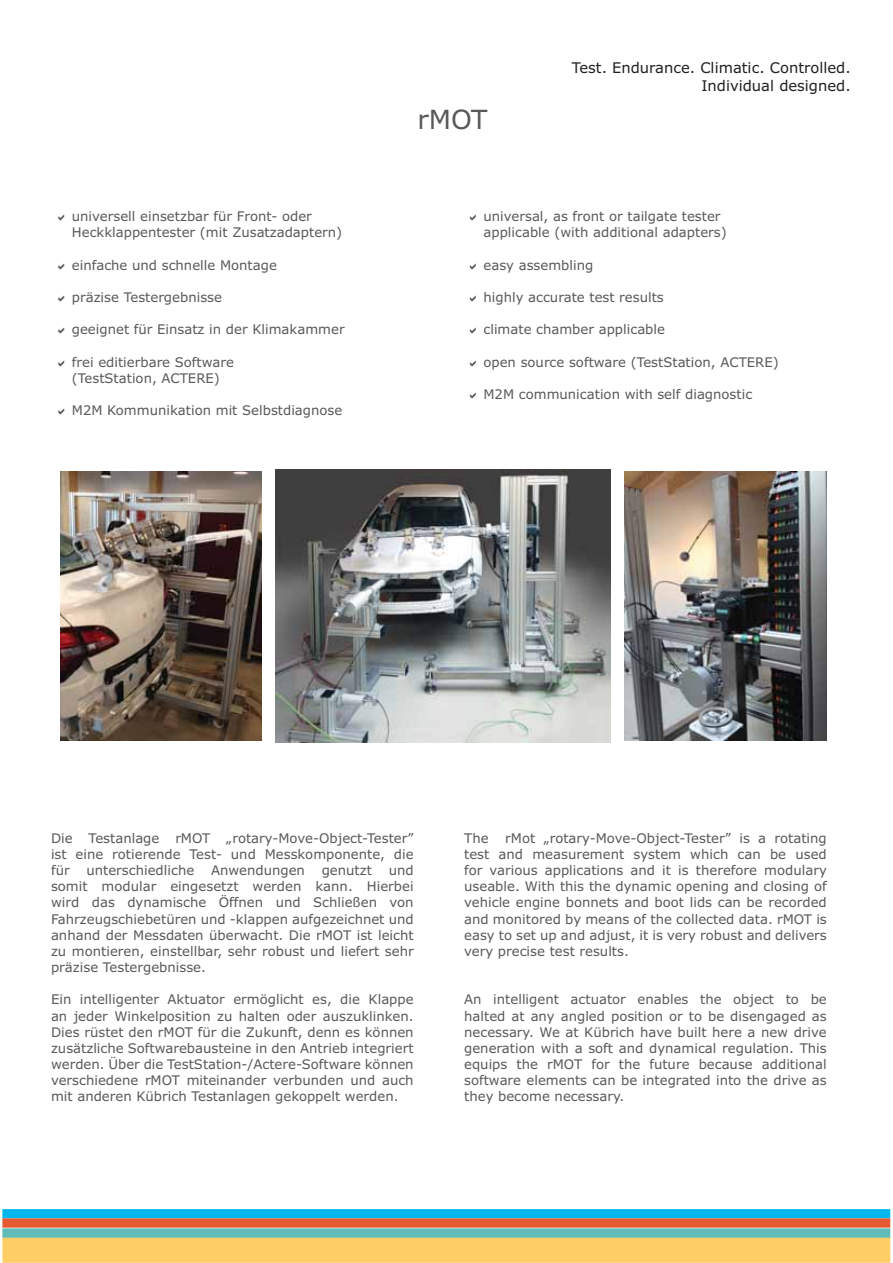
<style>
.page{position:relative;width:893px;height:1263px;background:#fff}
.page>*{position:absolute;margin:0;border:0;box-sizing:border-box;transform-origin:0 0}
.t1{font:26.4px "Verdana";color:#58595b}
.t2{font:14.7px/17.7px "Verdana";color:#231f20;text-align:right}
.t3{font:13.2px/16.2px "Verdana";color:#58595b;text-align:justify}
</style>
<div class="page">
<img style="left:276px;top:470px;width:335px;height:273px">
<img style="left:61px;top:471px;width:201px;height:270px">
<img style="left:625px;top:471px;width:202px;height:270px">
<div style="left:2px;top:1209px;width:888px;height:9px;background:#00b7ec"></div>
<div style="left:2px;top:1218px;width:888px;height:10px;background:#e65932"></div>
<div style="left:2px;top:1237px;width:888px;height:26px;background:#ffcd66"></div>
<div style="left:2px;top:1228px;width:888px;height:10px;background:#61bbb9"></div>
<p class="t3" style="left:72px;top:209px;width:272px">universell einsetzbar für Front- oder<br>Heckklappentester (mit Zusatzadaptern)</p>
<p class="t3" style="left:72px;top:258px;width:207px">einfache und schnelle Montage</p>
<p class="t3" style="left:72px;top:290px;width:152px">präzise Testergebnisse</p>
<p class="t3" style="left:72px;top:322px;width:274px">geeignet für Einsatz in der Klimakammer</p>
<p class="t3" style="left:72px;top:355px;width:164px">frei editierbare Software (TestStation, ACTERE)</p>
<p class="t3" style="left:72px;top:403px;width:272px">M2M Kommunikation mit Selbstdiagnose</p>
<h1 class="t1" style="left:417px;top:109px;width:72px">rMOT</h1>
<p class="t2" style="left:572px;top:60px;width:280px">Test. Endurance. Climatic. Controlled.<br>Individual designed.</p>
<p class="t3" style="left:483px;top:209px;width:245px">universal, as front or tailgate tester applicable (with additional adapters)</p>
<p class="t3" style="left:483px;top:258px;width:111px">easy assembling</p>
<p class="t3" style="left:483px;top:290px;width:182px">highly accurate test results</p>
<p class="t3" style="left:483px;top:322px;width:183px">climate chamber applicable</p>
<p class="t3" style="left:483px;top:355px;width:297px">open source software (TestStation, ACTERE)</p>
<p class="t3" style="left:483px;top:387px;width:270px">M2M communication with self diagnostic</p>
<p class="t3" style="left:51px;top:831px;width:364px">Die Testanlage rMOT „rotary-Move-Object-Tester” ist eine rotierende Test- und Messkomponente, die für</p>
<p class="t3" style="left:51px;top:863px;width:364px;text-indent:338px">und somit modular eingesetzt werden kann. Hierbei wird das dynamische Öffnen und Schließen von Fahrzeugschiebetüren und -klappen aufgezeichnet und anhand der Messdaten überwacht. Die rMOT ist leicht zu montieren, einstellbar, sehr robust und liefert sehr präzise Testergebnisse.</p>
<p class="t3" style="left:51px;top:993px;width:364px">Ein intelligenter Aktuator ermöglicht es, die Klappe an jeder Winkelposition zu halten oder auszuklinken.<br>Dies rüstet den rMOT für die Zukunft, denn es können zusätzliche Softwarebausteine in den Antrieb integriert werden. Über die TestStation-/Actere-Software können verschiedene rMOT miteinander verbunden und auch mit anderen Kübrich Testanlagen gekoppelt werden.</p>
<p class="t3" style="left:86px;top:863px;width:109px">unterschiedliche</p>
<p class="t3" style="left:211px;top:863px;width:95px">Anwendungen</p>
<p class="t3" style="left:322px;top:863px;width:52px">genutzt</p>
<p class="t3" style="left:464px;top:831px;width:26px">The</p>
<p class="t3" style="left:464px;top:831px;width:364px;text-indent:41px">rMot „rotary-Move-Object-Tester” is a rotating test and measurement system which can be used for various applications and it is therefore modulary useable. With this the dynamic opening and closing of vehicle engine bonnets and boot lids can be recorded and monitored by means of the collected data. rMOT is easy to set up and adjust, it is very robust and delivers very precise test results.</p>
<p class="t3" style="left:464px;top:993px;width:364px">An intelligent actuator enables the object to be halted at any angled position or to be disengaged as necessary. We at Kübrich have built here a new drive generation with a soft and dynamical regulation. This equips the rMOT for the future because additional software elements can be integrated into the drive as they become necessary.</p>
</div>
